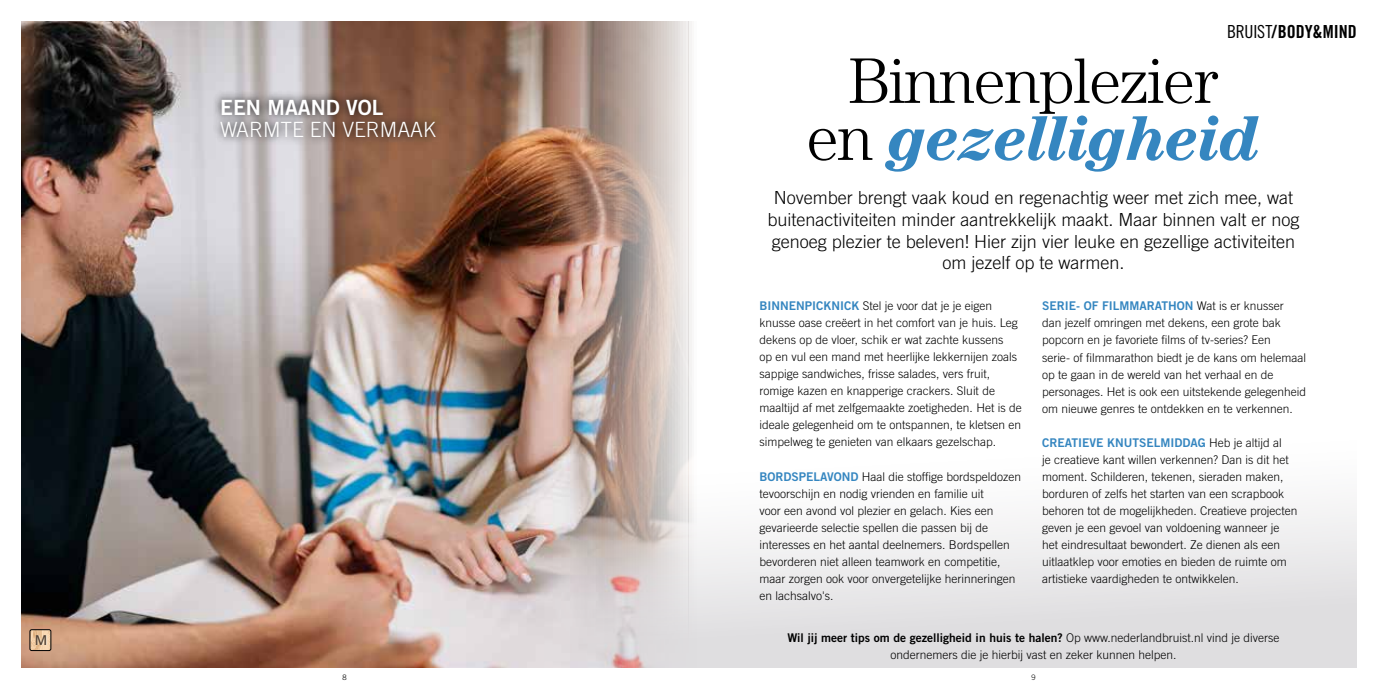
<style>
.page{position:relative;width:1378px;height:689px;background:#fff}
.page>*{position:absolute;margin:0;border:0;box-sizing:border-box;transform-origin:0 0}
.t1{font:300 64.5px/57px "Century Std";letter-spacing:-.02em;color:#000;text-align:center}
.t2{font:300 21px "Trade Gothic LT Std";color:#fff}
.t3{font:21px "Trade Gothic LT Std Bd 2";color:#fff}
.t4{font:300 18px/21.6px "Trade Gothic LT Std";color:#000;text-align:center}
.t5{font:18px "Trade Gothic LT Std Bd Cn 20";color:#000}
.t6{font:300 12px/17px "Trade Gothic LT Std";color:#000}
.t7{font:12px "Trade Gothic LT Std Bd 2";color:#000}
.t8{font:12px "Trade Gothic LT Std Bd 2";color:#3586c0}
.t9{font:300 7.5px "Trade Gothic LT Std";color:#000}
.s1{font-family:"Trade Gothic LT Std Cn 18"}
.s2{font-weight:700;font-style:italic;color:#3586c0}
.s3{font-family:"Trade Gothic LT Std Bd 2";font-weight:400;color:#3586c0}
.s4{font-family:"Trade Gothic LT Std";font-weight:300}
.s5{font-family:"Trade Gothic LT Std";font-weight:300;color:#000}
</style>
<div class="page">
<img style="left:21px;top:21px;width:668px;height:647px">
<svg style="left:213px;top:90px;width:230px;height:56px"></svg>
<svg style="left:30px;top:630px;width:22px;height:21px"></svg>
<div style="left:30px;top:629px;width:21px;height:22px;border:1px solid #000;border-radius:2px"></div>
<div style="left:689px;top:21px;width:667px;height:647px;background:linear-gradient(to bottom,#fff,#ebebec)"></div>
<h2 class="t3" style="left:220px;top:94px;width:165px">EEN MAAND VOL</h2>
<h2 class="t2" style="left:220px;top:117px;width:217px">WARMTE EN VERMAAK</h2>
<h3 class="t5" style="left:1227px;top:21px;width:131px"><span class="s1">BRUIST</span>/BODY&amp;MIND</h3>
<h1 class="t1" style="left:806px;top:51px;width:456px">Binnenplezier<br>en <span class="s2">gezelligheid</span></h1>
<h3 class="t4" style="left:767px;top:187px;width:534px">November brengt vaak koud en regenachtig weer met zich mee, wat buitenactiviteiten minder aantrekkelijk maakt. Maar binnen valt er nog genoeg plezier te beleven! Hier zijn vier leuke en gezellige activiteiten om jezelf op te warmen.</h3>
<p class="t6" style="left:759px;top:297px;width:264px"><span class="s3">BINNENPICKNICK</span> Stel je voor dat je je eigen knusse oase creëert in het comfort van je huis. Leg dekens op de vloer, schik er wat zachte kussens<br>op en vul een mand met heerlijke lekkernijen zoals sappige sandwiches, frisse salades, vers fruit, romige kazen en knapperige crackers. Sluit de maaltijd af met zelfgemaakte zoetigheden. Het is de ideale gelegenheid om te ontspannen, te kletsen en simpelweg te genieten van elkaars gezelschap.</p>
<p class="t6" style="left:759px;top:468px;width:263px"><span class="s3">BORDSPELAVOND</span> Haal die stoffige bordspeldozen tevoorschijn en nodig vrienden en familie uit<br>voor een avond vol plezier en gelach. Kies een gevarieerde selectie spellen die passen bij de interesses en het aantal deelnemers. Bordspellen bevorderen niet alleen teamwork en competitie, maar zorgen ook voor onvergetelijke herinneringen en lachsalvo's.</p>
<p class="t7" style="left:787px;top:630px;width:493px">Wil jij meer tips om de gezelligheid in huis te halen? <span class="s4">Op www.nederlandbruist.nl vind je diverse</span></p>
<p class="t6" style="left:890px;top:646px;width:288px">ondernemers die je hierbij vast en zeker kunnen helpen.</p>
<p class="t8" style="left:1042px;top:299px;width:243px">SERIE- OF FILMMARATHON <span class="s5">Wat is er knusser</span></p>
<p class="t6" style="left:1042px;top:315px;width:266px">dan jezelf omringen met dekens, een grote bak popcorn en je favoriete films of tv-series? Een<br>serie- of filmmarathon biedt je de kans om helemaal op te gaan in de wereld van het verhaal en de personages. Het is ook een uitstekende gelegenheid om nieuwe genres te ontdekken en te verkennen.</p>
<p class="t8" style="left:1042px;top:435px;width:241px">CREATIEVE KNUTSELMIDDAG <span class="s5">Heb je altijd al</span></p>
<p class="t6" style="left:1042px;top:451px;width:257px">je creatieve kant willen verkennen? Dan is dit het moment. Schilderen, tekenen, sieraden maken, borduren of zelfs het starten van een scrapbook behoren tot de mogelijkheden. Creatieve projecten geven je een gevoel van voldoening wanneer je het eindresultaat bewondert. Ze dienen als een uitlaatklep voor emoties en bieden de ruimte om artistieke vaardigheden te ontwikkelen.</p>
<p class="t9" style="left:342px;top:672px;width:6px">8</p>
<p class="t9" style="left:1031px;top:672px;width:6px">9</p>
</div>
